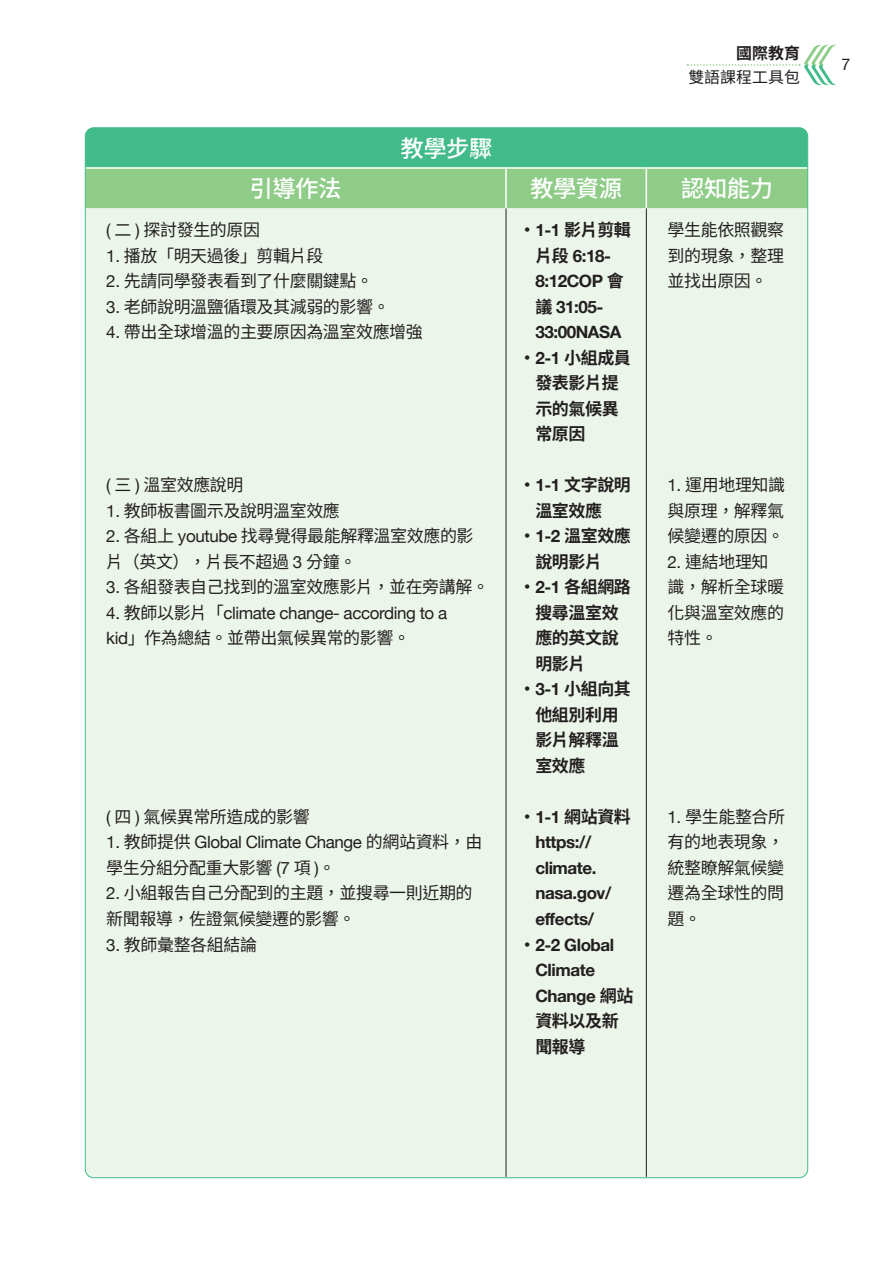
<style>
.page{position:relative;width:893px;height:1263px;background:#fff}
.page>*{position:absolute;margin:0;border:0;box-sizing:border-box;transform-origin:0 0}
.t1{font:500 23.4px "Noto Sans CJ Ktc";letter-spacing:-.025em;color:#fff}
.t2{font:16.95px/25.5px "Noto Sans CJ Ktc";letter-spacing:-.025em;color:#231f20}
.t3{font:700 16.95px/25.5px "Noto Sans CJ Ktc";letter-spacing:-.025em;color:#231f20}
.t4{font:700 16.95px/25.5px "Helvetica Neue";letter-spacing:-.025em;color:#231f20}
.t5{font:16.95px "Helvetica Neue";letter-spacing:-.025em;color:#231f20}
.t6{font:15.9px "Noto Sans CJ Ktc";color:#231f20}
.t7{font:700 15.9px "Noto Sans CJ Ktc";color:#231f20}
.t8{font:15.9px "Helvetica Neue";color:#231f20}
.s1{font-family:"Helvetica Neue"}
.s2{font-family:"Noto Sans CJ Ktc"}
</style>
<div class="page">
<svg style="left:687px;top:45px;width:149px;height:40px"></svg>
<div style="left:85px;top:128px;width:723px;height:40px;background:#41bb8a"></div>
<div style="left:87px;top:169px;width:719px;height:39px;background:#8fcc88"></div>
<div style="left:85px;top:208px;width:723px;height:969px;background:#ebf5ea"></div>
<hr style="left:85px;top:167px;width:421px;height:2px;background:#fff">
<hr style="left:506px;top:167px;width:140px;height:2px;background:#fff">
<hr style="left:505px;top:169px;width:2px;height:39px;background:#fff">
<hr style="left:646px;top:167px;width:162px;height:2px;background:#fff">
<hr style="left:646px;top:169px;width:1px;height:39px;background:#fff">
<hr style="left:506px;top:208px;width:1px;height:969px;background:#231f20">
<hr style="left:646px;top:208px;width:1px;height:969px;background:#231f20">
<h1 class="t1" style="left:401px;top:135px;width:93px">教學步驟</h1>
<p class="t7" style="left:736px;top:45px;width:65px">國際教育</p>
<p class="t6" style="left:688px;top:68px;width:113px">雙語課程工具包</p>
<h1 class="t1" style="left:250px;top:175px;width:93px">引導作法</h1>
<h1 class="t1" style="left:530px;top:175px;width:93px">教學資源</h1>
<h1 class="t1" style="left:681px;top:175px;width:93px">認知能力</h1>
<p class="t2" style="left:106px;top:217px;width:155px"><span class="s1">(</span> 二 <span class="s1">)</span> 探討發生的原因</p>
<p class="t2" style="left:106px;top:243px;width:219px"><span class="s1">1.</span> 播放「明天過後」剪輯片段</p>
<p class="t2" style="left:106px;top:268px;width:268px"><span class="s1">2.</span> 先請同學發表看到了什麼關鍵點。</p>
<p class="t2" style="left:106px;top:294px;width:285px"><span class="s1">3.</span> 老師說明溫鹽循環及其減弱的影響。</p>
<p class="t2" style="left:106px;top:320px;width:318px"><span class="s1">4.</span> 帶出全球增溫的主要原因為溫室效應增強</p>
<p class="t3" style="left:519px;top:217px;width:114px">・ <span class="s1">1-1</span> 影片剪輯</p>
<p class="t4" style="left:535px;top:243px;width:90px"><span class="s2">片段</span> 6:18-<br>8:12COP <span class="s2">會議</span> 31:05-<br>33:00NASA</p>
<p class="t3" style="left:535px;top:345px;width:97px;text-indent:-17px">・ <span class="s1">2-1</span> 小組成員發表影片提示的氣候異常原因</p>
<p class="t3" style="left:519px;top:473px;width:114px">・ <span class="s1">1-1</span> 文字說明</p>
<p class="t3" style="left:535px;top:498px;width:68px">溫室效應</p>
<p class="t3" style="left:519px;top:524px;width:114px">・ <span class="s1">1-2</span> 溫室效應</p>
<p class="t3" style="left:535px;top:549px;width:68px">說明影片</p>
<p class="t3" style="left:519px;top:575px;width:114px">・ <span class="s1">2-1</span> 各組網路</p>
<p class="t3" style="left:535px;top:600px;width:85px">搜尋溫室效</p>
<p class="t3" style="left:535px;top:626px;width:85px">應的英文說</p>
<p class="t3" style="left:535px;top:651px;width:52px">明影片</p>
<p class="t3" style="left:519px;top:677px;width:114px">・ <span class="s1">3-1</span> 小組向其</p>
<p class="t3" style="left:535px;top:702px;width:85px">他組別利用</p>
<p class="t3" style="left:535px;top:728px;width:85px">影片解釋溫</p>
<p class="t3" style="left:535px;top:753px;width:52px">室效應</p>
<p class="t3" style="left:519px;top:804px;width:114px">・ <span class="s1">1-1</span> 網站資料</p>
<p class="t4" style="left:535px;top:830px;width:57px">https://</p>
<p class="t4" style="left:535px;top:856px;width:63px">climate.</p>
<p class="t4" style="left:535px;top:881px;width:78px">nasa.gov/</p>
<p class="t4" style="left:535px;top:907px;width:60px">effects/</p>
<p class="t4" style="left:519px;top:932px;width:97px"><span class="s2">・</span> 2-2 Global</p>
<p class="t4" style="left:535px;top:958px;width:61px">Climate</p>
<p class="t4" style="left:535px;top:983px;width:99px">Change <span class="s2">網站</span></p>
<p class="t3" style="left:535px;top:1008px;width:85px">資料以及新聞報導</p>
<p class="t2" style="left:668px;top:217px;width:118px;text-align:justify">學生能依照觀察到的現象，整理並找出原因。</p>
<p class="t2" style="left:106px;top:473px;width:139px"><span class="s1">(</span> 三 <span class="s1">)</span> 溫室效應說明</p>
<p class="t2" style="left:106px;top:498px;width:235px"><span class="s1">1.</span> 教師板書圖示及說明溫室效應</p>
<p class="t2" style="left:106px;top:524px;width:369px"><span class="s1">2.</span> 各組上 <span class="s1">youtube</span> 找尋覺得最能解釋溫室效應的影片（英文），片長不超過 <span class="s1">3</span> 分鐘。</p>
<p class="t2" style="left:106px;top:575px;width:384px"><span class="s1">3.</span> 各組發表自己找到的溫室效應影片，並在旁講解。</p>
<p class="t5" style="left:106px;top:600px;width:343px">4. <span class="s2">教師以影片「</span>climate change- according to a</p>
<p class="t2" style="left:106px;top:626px;width:305px"><span class="s1">kid</span>」作為總結。並帶出氣候異常的影響。</p>
<p class="t2" style="left:668px;top:473px;width:119px;text-align:justify"><span class="s1">1.</span> 運用地理知識與原理，解釋氣候變遷的原因。</p>
<p class="t2" style="left:668px;top:549px;width:118px"><span class="s1">2.</span> 連結地理知識，解析全球暖化與溫室效應的特性。</p>
<p class="t2" style="left:106px;top:804px;width:205px"><span class="s1">(</span> 四 <span class="s1">)</span> 氣候異常所造成的影響</p>
<p class="t5" style="left:106px;top:830px;width:378px">1. <span class="s2">教師提供</span> Global Climate Change <span class="s2">的網站資料，由</span></p>
<p class="t2" style="left:106px;top:855px;width:231px">學生分組分配重大影響 <span class="s1">(7</span> 項 <span class="s1">)</span>。</p>
<p class="t2" style="left:106px;top:881px;width:368px"><span class="s1">2.</span> 小組報告自己分配到的主題，並搜尋一則近期的新聞報導，佐證氣候變遷的影響。</p>
<p class="t2" style="left:106px;top:932px;width:152px"><span class="s1">3.</span> 教師彙整各組結論</p>
<p class="t2" style="left:668px;top:804px;width:119px;text-align:justify"><span class="s1">1.</span> 學生能整合所有的地表現象，統整瞭解氣候變遷為全球性的問題。</p>
<p class="t8" style="left:842px;top:53px;width:10px">7</p>
</div>
